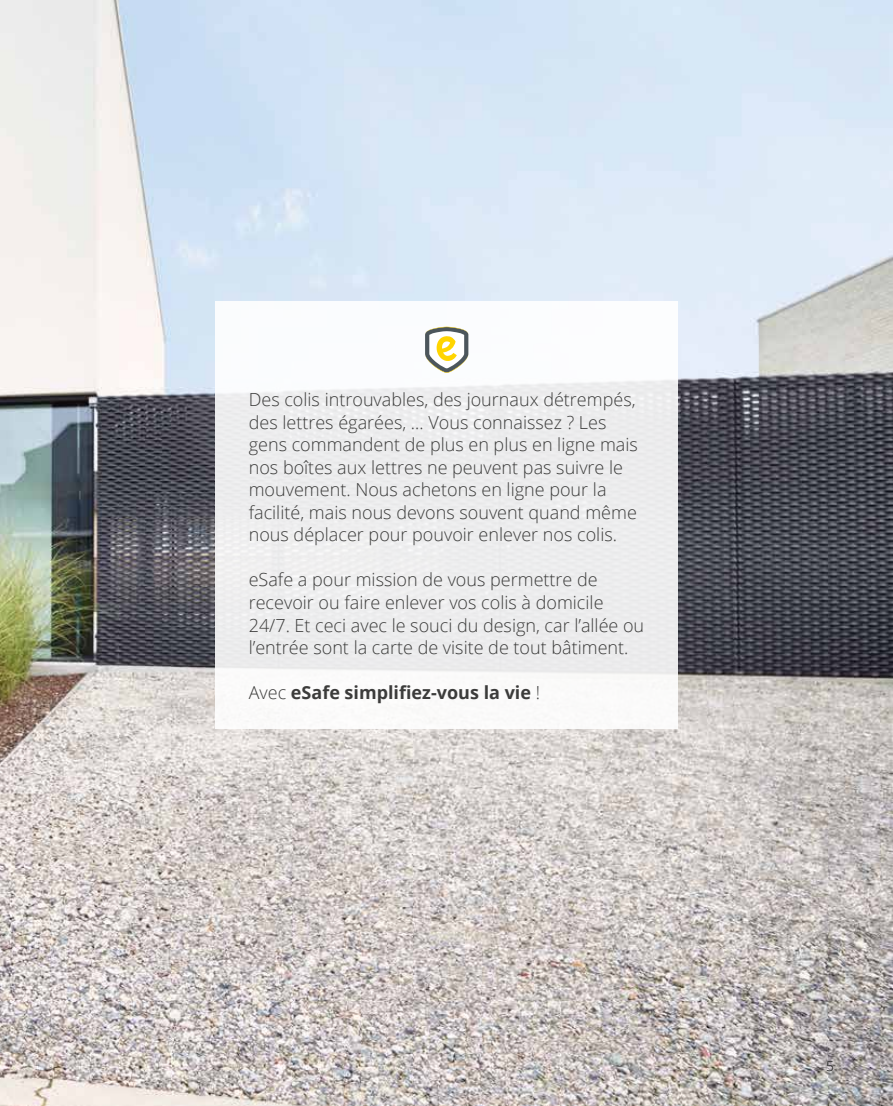
<style>
.page{position:relative;width:893px;height:1106px;background:#fff}
.page>*{position:absolute;margin:0;border:0;box-sizing:border-box;transform-origin:0 0}
.t1{font:300 18px/22.5px "Open Sans";color:#3c3c3b}
.t2{font:700 18px "Open Sans";color:#3c3c3b}
.t3{font:300 13.5px "Open Sans";color:#3c3c3b}
.s1{font-weight:300}
</style>
<div class="page">
<img style="left:0;top:0;width:893px;height:1106px">
<div style="left:215px;top:301px;width:463px;height:427px;background:linear-gradient(to right,#f2f2f3,#f0f1f1)"></div>
<svg style="left:425px;top:327px;width:43px;height:46px"></svg>
<p class="t1" style="left:249px;top:388px;width:391px">Des colis introuvables, des journaux détrempés, des lettres égarées, … Vous connaissez ? Les gens commandent de plus en plus en ligne mais nos boîtes aux lettres ne peuvent pas suivre le mouvement. Nous achetons en ligne pour la facilité, mais nous devons souvent quand même nous déplacer pour pouvoir enlever nos colis.</p>
<p class="t1" style="left:249px;top:568px;width:397px">eSafe a pour mission de vous permettre de recevoir ou faire enlever vos colis à domicile 24/7. Et ceci avec le souci du design, car l’allée ou l’entrée sont la carte de visite de tout bâtiment.</p>
<p class="t2" style="left:249px;top:679px;width:293px"><span class="s1">Avec</span> eSafe simplifiez-vous la vie <span class="s1">!</span></p>
<p class="t3" style="left:826px;top:1056px;width:9px">5</p>
</div>
